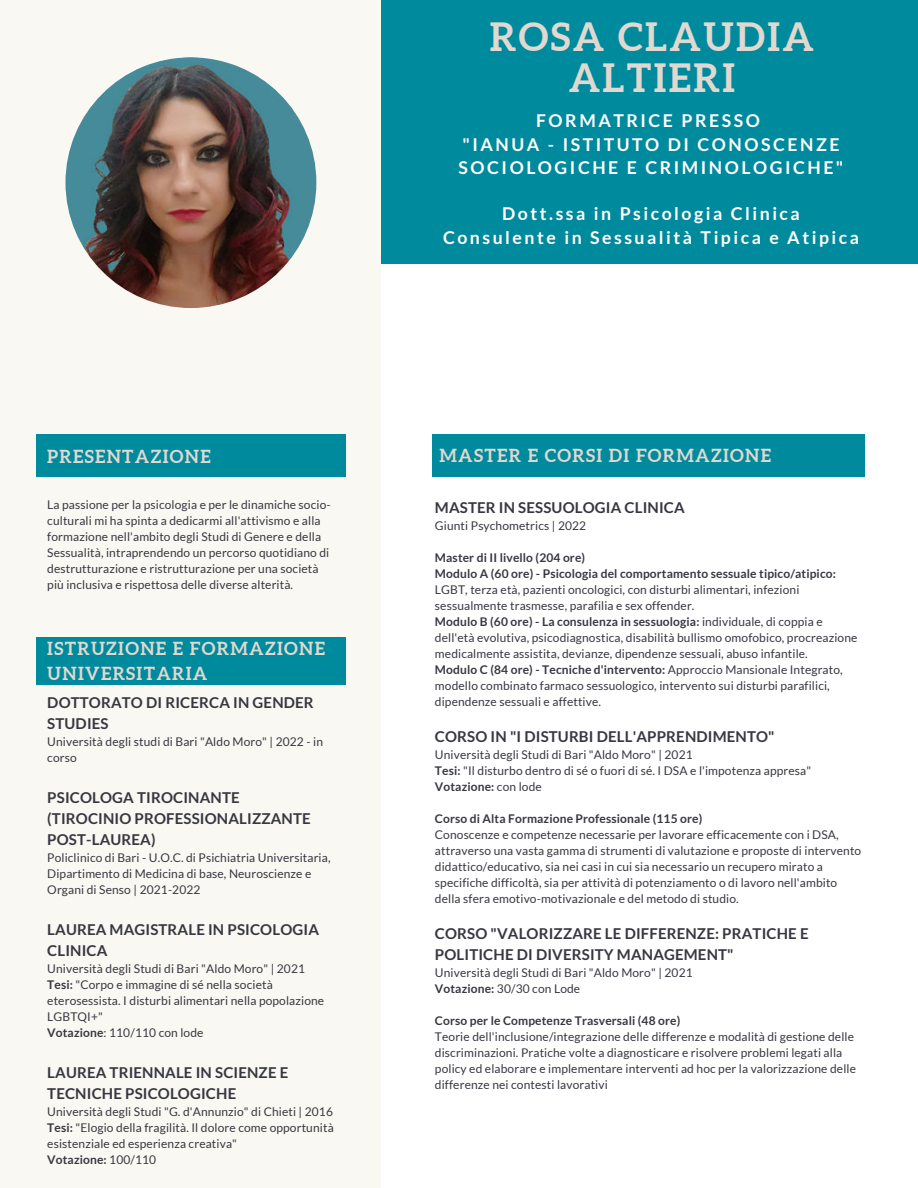
<style>
.page{position:relative;width:918px;height:1188px;background:#fff}
.page>*{position:absolute;margin:0;border:0;box-sizing:border-box;transform-origin:0 0}
.t1{font:700 39px/41.2px "Aleo";letter-spacing:.06em;color:#e1d8cf;text-align:center}
.t2{font:700 18px/24.8px "Aleo";letter-spacing:.07em;color:#e1d8cf}
.t3{font:700 17.7px/23.2px "Lato";letter-spacing:.14em;color:#fff;text-align:center}
.t4{font:700 15px/21px "Lato";letter-spacing:.01em;color:#373741}
.t5{font:12px/16px "Lato";letter-spacing:.01em;color:#373741}
.t6{font:700 12px/16px "Lato";letter-spacing:.01em;color:#373741}
.s1{font-weight:700}
</style>
<div class="page">
<div style="left:346px;top:0;width:572px;height:264px;background:#008a9d"></div>
<div style="left:0;top:0;width:380px;height:1188px;background:#f9f8f2"></div>
<div style="left:36px;top:434px;width:310px;height:43px;background:#008a9d"></div>
<img style="left:65px;top:57px;width:251px;height:251px;border-radius:50%">
<div style="left:36px;top:638px;width:310px;height:47px;background:#008a9d"></div>
<div style="left:432px;top:434px;width:432px;height:43px;background:#008a9d"></div>
<h2 class="t2" style="left:47px;top:444px;width:165px">PRESENTAZIONE</h2>
<p class="t5" style="left:47px;top:496px;width:285px">La passione per la psicologia e per le dinamiche socio&shy;culturali mi ha spinta a dedicarmi all'attivismo e alla formazione nell'ambito degli Studi di Genere e della Sessualità, intraprendendo un percorso quotidiano di destrutturazione e ristrutturazione per una società più inclusiva e rispettosa delle diverse alterità.</p>
<h2 class="t2" style="left:47px;top:636px;width:279px">ISTRUZIONE E FORMAZIONE<br>UNIVERSITARIA</h2>
<p class="t4" style="left:47px;top:692px;width:268px">DOTTORATO DI RICERCA IN GENDER<br>STUDIES</p>
<p class="t5" style="left:47px;top:733px;width:277px">Università degli studi di Bari "Aldo Moro" | 2022 - in corso</p>
<p class="t4" style="left:47px;top:787px;width:265px">PSICOLOGA TIROCINANTE (TIROCINIO PROFESSIONALIZZANTE<br>POST-LAUREA)</p>
<p class="t5" style="left:47px;top:849px;width:285px">Policlinico di Bari - U.O.C. di Psichiatria Universitaria,<br>Dipartimento di Medicina di base, Neuroscienze e<br>Organi di Senso | 2021-2022</p>
<p class="t4" style="left:47px;top:919px;width:273px">LAUREA MAGISTRALE IN PSICOLOGIA<br>CLINICA</p>
<p class="t5" style="left:47px;top:960px;width:278px">Università degli Studi di Bari "Aldo Moro" | 2021<br><span class="s1">Tesi:</span> "Corpo e immagine di sé nella società eterosessista. I disturbi alimentari nella popolazione LGBTQI+"<br><span class="s1">Votazione</span>: 110/110 con lode</p>
<p class="t4" style="left:47px;top:1062px;width:243px">LAUREA TRIENNALE IN SCIENZE E<br>TECNICHE PSICOLOGICHE</p>
<p class="t5" style="left:47px;top:1103px;width:288px">Università degli Studi "G. d'Annunzio" di Chieti | 2016<br><span class="s1">Tesi:</span> "Elogio della fragilità. Il dolore come opportunità esistenziale ed esperienza creativa"<br><span class="s1">Votazione:</span> 100/110</p>
<h1 class="t1" style="left:490px;top:15px;width:326px">ROSA CLAUDIA<br>ALTIERI</h1>
<h3 class="t3" style="left:459px;top:109px;width:386px">FORMATRICE PRESSO<br>"IANUA - ISTITUTO DI CONOSCENZE<br>SOCIOLOGICHE E CRIMINOLOGICHE"</h3>
<h3 class="t3" style="left:443px;top:202px;width:418px">Dott.ssa in Psicologia Clinica<br>Consulente in Sessualità Tipica e Atipica</h3>
<h2 class="t2" style="left:439px;top:443px;width:333px">MASTER E CORSI DI FORMAZIONE</h2>
<p class="t4" style="left:435px;top:497px;width:251px">MASTER IN SESSUOLOGIA CLINICA</p>
<p class="t5" style="left:435px;top:517px;width:153px">Giunti Psychometrics | 2022</p>
<p class="t6" style="left:435px;top:549px;width:403px">Master di II livello (204 ore)<br>Modulo A (60 ore) - Psicologia del comportamento sessuale tipico/atipico:</p>
<p class="t5" style="left:435px;top:581px;width:424px">LGBT, terza età, pazienti oncologici, con disturbi alimentari, infezioni sessualmente trasmesse, parafilia e sex offender.<br><span class="s1">Modulo B (60 ore) - La consulenza in sessuologia:</span> individuale, di coppia e dell'età evolutiva, psicodiagnostica, disabilità bullismo omofobico, procreazione medicalmente assistita, devianze, dipendenze sessuali, abuso infantile.<br><span class="s1">Modulo C (84 ore) - Tecniche d'intervento:</span> Approccio Mansionale Integrato, modello combinato farmaco sessuologico, intervento sui disturbi parafilici, dipendenze sessuali e affettive.</p>
<p class="t4" style="left:435px;top:726px;width:341px">CORSO IN "I DISTURBI DELL'APPRENDIMENTO"</p>
<p class="t5" style="left:435px;top:746px;width:378px">Università degli Studi di Bari "Aldo Moro" | 2021<br><span class="s1">Tesi:</span> "Il disturbo dentro di sé o fuori di sé. I DSA e l'impotenza appresa"<br><span class="s1">Votazione:</span> con lode</p>
<p class="t6" style="left:435px;top:810px;width:269px">Corso di Alta Formazione Professionale (115 ore)</p>
<p class="t5" style="left:435px;top:826px;width:428px">Conoscenze e competenze necessarie per lavorare efficacemente con i DSA, attraverso una vasta gamma di strumenti di valutazione e proposte di intervento didattico/educativo, sia nei casi in cui sia necessario un recupero mirato a specifiche difficoltà, sia per attività di potenziamento o di lavoro nell'ambito della sfera emotivo-motivazionale e del metodo di studio.</p>
<p class="t4" style="left:435px;top:923px;width:375px">CORSO "VALORIZZARE LE DIFFERENZE: PRATICHE E<br>POLITICHE DI DIVERSITY MANAGEMENT"</p>
<p class="t5" style="left:435px;top:964px;width:259px">Università degli Studi di Bari "Aldo Moro" | 2021<br><span class="s1">Votazione:</span> 30/30 con Lode</p>
<p class="t6" style="left:435px;top:1012px;width:247px">Corso per le Competenze Trasversali (48 ore)</p>
<p class="t5" style="left:435px;top:1028px;width:423px">Teorie dell'inclusione/integrazione delle differenze e modalità di gestione delle discriminazioni. Pratiche volte a diagnosticare e risolvere problemi legati alla policy ed elaborare e implementare interventi ad hoc per la valorizzazione delle differenze nei contesti lavorativi</p>
</div>
